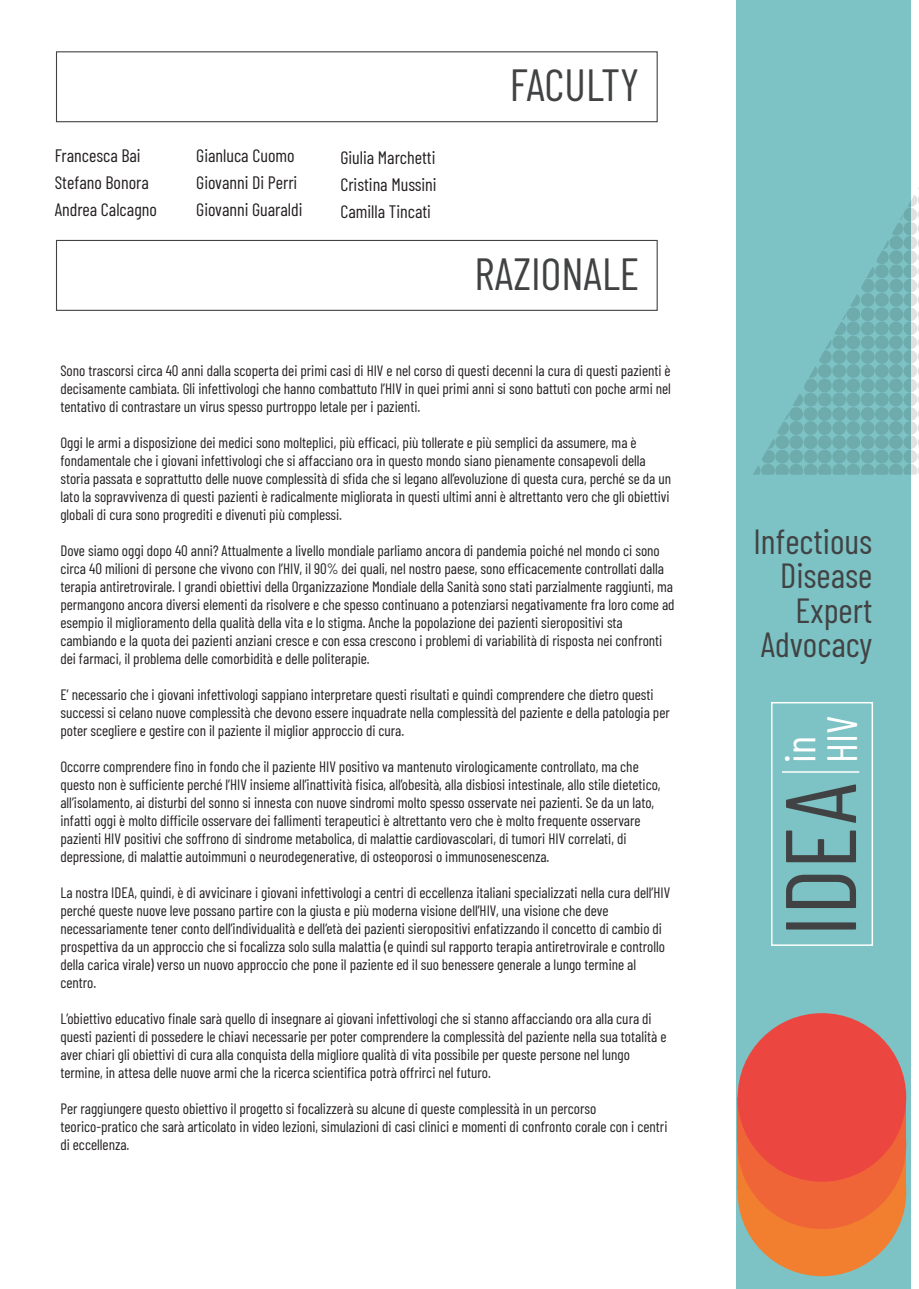
<style>
.page{position:relative;width:919px;height:1289px;background:#fff}
.page>*{position:absolute;margin:0;border:0;box-sizing:border-box;transform-origin:0 0}
.t1{font:99.9px "Barlow Condensed";color:#414243}
.t2{font:45px "Barlow Condensed";color:#414243}
.t3{font:42.3px/41.7px "Barlow Condensed";color:#fff}
.t4{font:34.8px/34.3px "Barlow Condensed";color:#414243;text-align:right}
.t5{font:18px/27px "Barlow Condensed";color:#231f20}
.t6{font:15px/18px "Barlow Condensed";color:#231f20}
</style>
<div class="page">
<div style="left:736px;top:0;width:175px;height:1288px;background:#7dc2c4"></div>
<svg style="left:753px;top:187px;width:166px;height:288px"></svg>
<div style="left:56px;top:51px;width:601px;height:71px;border:1px solid #414243"></div>
<div style="left:56px;top:240px;width:601px;height:71px;border:1px solid #414243"></div>
<div style="left:737px;top:1107px;width:169px;height:169px;background:#f27e2f;border-radius:50%"></div>
<div style="left:737px;top:1135px;width:169px;height:54px;background:#f27e2f"></div>
<div style="left:737px;top:1060px;width:169px;height:168px;background:#ef6538;border-radius:50%"></div>
<div style="left:737px;top:1096px;width:169px;height:45px;background:#ef6538"></div>
<div style="left:737px;top:1013px;width:169px;height:168px;background:#eb4740;border-radius:50%"></div>
<div style="left:771px;top:702px;width:102px;height:243px;border:2px solid #fff"></div>
<hr style="left:782px;top:771px;width:77px;height:1px;background:#fff">
<p class="t5" style="left:55px;top:141px;width:104px">Francesca Bai<br>Stefano Bonora<br>Andrea Calcagno</p>
<p class="t5" style="left:196px;top:140px;width:108px">Gianluca Cuomo<br>Giovanni Di Perri<br>Giovanni Guaraldi</p>
<p class="t5" style="left:340px;top:142px;width:98px;text-align:justify">Giulia Marchetti Cristina Mussini Camilla Tincati</p>
<h2 class="t2" style="left:509px;top:53px;width:131px">FACULTY</h2>
<h2 class="t2" style="left:474px;top:241px;width:166px">RAZIONALE</h2>
<p class="t6" style="left:60px;top:360px;width:612px;text-align:justify">Sono trascorsi circa 40 anni dalla scoperta dei primi casi di HIV e nel corso di questi decenni la cura di questi pazienti è decisamente cambiata. Gli infettivologi che hanno combattuto l’HIV in quei primi anni si sono battuti con poche armi nel tentativo di contrastare un virus spesso purtroppo letale per i pazienti.</p>
<p class="t6" style="left:60px;top:432px;width:612px">Oggi le armi a disposizione dei medici sono molteplici, più efficaci, più tollerate e più semplici da assumere, ma è fondamentale che i giovani infettivologi che si affacciano ora in questo mondo siano pienamente consapevoli della storia passata e soprattutto delle nuove complessità di sfida che si legano all’evoluzione di questa cura, perché se da un lato la sopravvivenza di questi pazienti è radicalmente migliorata in questi ultimi anni è altrettanto vero che gli obiettivi globali di cura sono progrediti e divenuti più complessi.</p>
<p class="t6" style="left:60px;top:540px;width:615px">Dove siamo oggi dopo 40 anni? Attualmente a livello mondiale parliamo ancora di pandemia poiché nel mondo ci sono circa 40 milioni di persone che vivono con l’HIV, il 90% dei quali, nel nostro paese, sono efficacemente controllati dalla terapia antiretrovirale. I grandi obiettivi della Organizzazione Mondiale della Sanità sono stati parzialmente raggiunti, ma permangono ancora diversi elementi da risolvere e che spesso continuano a potenziarsi negativamente fra loro come ad esempio il miglioramento della qualità della vita e lo stigma. Anche la popolazione dei pazienti sieropositivi sta cambiando e la quota dei pazienti anziani cresce e con essa crescono i problemi di variabilità di risposta nei confronti dei farmaci, il problema delle comorbidità e delle politerapie.</p>
<p class="t6" style="left:60px;top:684px;width:611px">E’ necessario che i giovani infettivologi sappiano interpretare questi risultati e quindi comprendere che dietro questi successi si celano nuove complessità che devono essere inquadrate nella complessità del paziente e della patologia per poter scegliere e gestire con il paziente il miglior approccio di cura.</p>
<p class="t6" style="left:60px;top:756px;width:601px">Occorre comprendere fino in fondo che il paziente HIV positivo va mantenuto virologicamente controllato, ma che questo non è sufficiente perché l’HIV insieme all’inattività fisica, all’obesità, alla disbiosi intestinale, allo stile dietetico, all’isolamento, ai disturbi del sonno si innesta con nuove sindromi molto spesso osservate nei pazienti. Se da un lato, infatti oggi è molto difficile osservare dei fallimenti terapeutici è altrettanto vero che è molto frequente osservare pazienti HIV positivi che soffrono di sindrome metabolica, di malattie cardiovascolari, di tumori HIV correlati, di depressione, di malattie autoimmuni o neurodegenerative, di osteoporosi o immunosenescenza.</p>
<p class="t6" style="left:60px;top:882px;width:611px">La nostra IDEA, quindi, è di avvicinare i giovani infettivologi a centri di eccellenza italiani specializzati nella cura dell’HIV perché queste nuove leve possano partire con la giusta e più moderna visione dell’HIV, una visione che deve necessariamente tener conto dell’individualità e dell’età dei pazienti sieropositivi enfatizzando il concetto di cambio di prospettiva da un approccio che si focalizza solo sulla malattia (e quindi sul rapporto terapia antiretrovirale e controllo della carica virale) verso un nuovo approccio che pone il paziente ed il suo benessere generale a lungo termine al centro.</p>
<p class="t6" style="left:60px;top:1008px;width:607px">L’obiettivo educativo finale sarà quello di insegnare ai giovani infettivologi che si stanno affacciando ora alla cura di questi pazienti di possedere le chiavi necessarie per poter comprendere la complessità del paziente nella sua totalità e aver chiari gli obiettivi di cura alla conquista della migliore qualità di vita possibile per queste persone nel lungo termine, in attesa delle nuove armi che la ricerca scientifica potrà offrirci nel futuro.</p>
<p class="t6" style="left:60px;top:1098px;width:608px">Per raggiungere questo obiettivo il progetto si focalizzerà su alcune di queste complessità in un percorso teorico-pratico che sarà articolato in video lezioni, simulazioni di casi clinici e momenti di confronto corale con i centri di eccellenza.</p>
<h3 class="t4" style="left:753px;top:521px;width:120px">Infectious<br>Disease<br>Expert<br>Advocacy</h3>
<h3 class="t3" style="left:776px;top:763px;width:49px;rotate:-90deg">in<br>HIV</h3>
<h1 class="t1" style="left:748px;top:936px;width:155px;rotate:-90deg">IDEA</h1>
</div>
